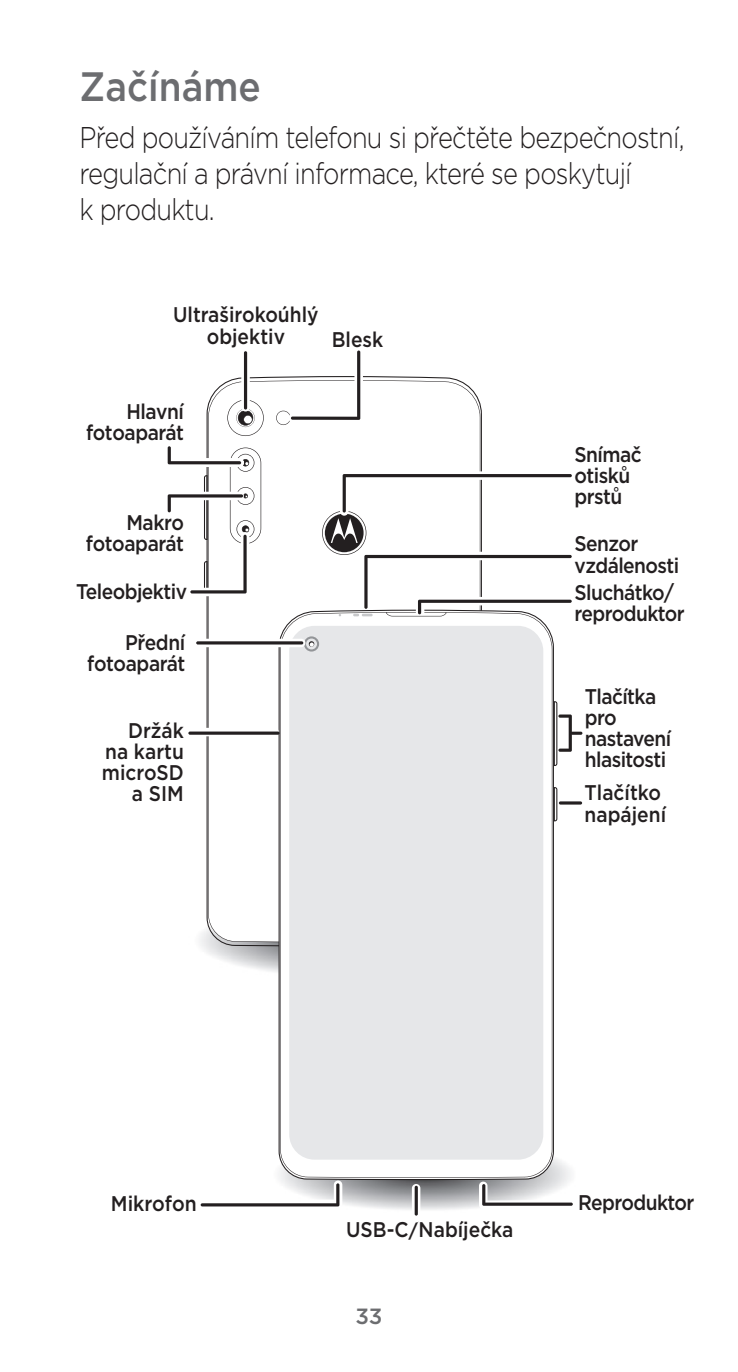
<style>
.page{position:relative;width:738px;height:1372px;background:#fff}
.page>*{position:absolute;margin:0;border:0;box-sizing:border-box;transform-origin:0 0}
.t1{font:500 40.8px "Gotham";color:#6c6d70;scale:.9 1}
.t2{font:300 30px/36px "Gotham";letter-spacing:-.03em;color:#231f20;scale:.85 1}
.t3{font:500 22px "Gotham";color:#6c6d70}
.t4{font:500 21.2px/21.2px "Gotham";letter-spacing:-.025em;color:#231f20;scale:.9 1}
.t5{font:500 21.2px/21.2px "Gotham";color:#231f20;text-align:center;scale:.9 1}
.t6{font:500 21.2px "Gotham";color:#231f20;scale:.91 1}
</style>
<div class="page">
<img style="left:281px;top:1141px;width:290px;height:69px">
<svg style="left:208px;top:380px;width:272px;height:562px"></svg>
<svg style="left:227px;top:400px;width:36px;height:36px"></svg>
<svg style="left:276px;top:351px;width:86px;height:74px"></svg>
<svg style="left:553px;top:787px;width:4px;height:34px"></svg>
<svg style="left:553px;top:701px;width:29px;height:65px"></svg>
<svg style="left:558px;top:801px;width:23px;height:4px"></svg>
<svg style="left:280px;top:612px;width:272px;height:566px"></svg>
<div style="left:289px;top:626px;width:254px;height:534px;background:#e6e7e9;border-radius:25px"></div>
<svg style="left:304px;top:636px;width:15px;height:16px"></svg>
<svg style="left:190px;top:639px;width:115px;height:8px"></svg>
<hr style="left:196px;top:641px;width:107px;height:3px;background:#231f20;border-radius:2px">
<svg style="left:411px;top:1184px;width:9px;height:38px"></svg>
<hr style="left:414px;top:1186px;width:3px;height:30px;background:#231f20;border-radius:2px">
<svg style="left:478px;top:1182px;width:95px;height:27px"></svg>
<svg style="left:200px;top:1181px;width:142px;height:27px"></svg>
<div style="left:243px;top:689px;width:34px;height:9px;background:#fff;border-radius:4px"></div>
<svg style="left:241px;top:354px;width:8px;height:58px"></svg>
<hr style="left:244px;top:351px;width:3px;height:59px;background:#231f20;border-radius:2px">
<svg style="left:167px;top:444px;width:94px;height:152px"></svg>
<svg style="left:182px;top:728px;width:96px;height:8px"></svg>
<hr style="left:188px;top:732px;width:91px;height:3px;background:#231f20;border-radius:2px">
<svg style="left:322px;top:471px;width:249px;height:145px"></svg>
<h1 class="t1" style="left:79px;top:60px;width:203px">Začínáme</h1>
<h2 class="t2" style="left:79px;top:119px;width:712px">Před používáním telefonu si přečtěte bezpečnostní, regulační a právní informace, které se poskytují<br>k produktu.</h2>
<p class="t5" style="left:173px;top:304px;width:163px">Ultraširokoúhlý objektiv</p>
<p class="t4" style="left:331px;top:328px;width:59px">Blesk</p>
<p class="t4" style="left:86px;top:401px;width:110px;text-align:right">Hlavní fotoaparát</p>
<p class="t4" style="left:86px;top:512px;width:110px;text-align:right">Makro fotoaparát</p>
<p class="t4" style="left:76px;top:581px;width:124px">Teleobjektiv</p>
<p class="t4" style="left:87px;top:631px;width:110px;text-align:right">Přední fotoaparát</p>
<p class="t5" style="left:102px;top:719px;width:93px;text-align:right">Držák na kartu microSD a SIM</p>
<p class="t4" style="left:574px;top:443px;width:76px">Snímač otisků prstů</p>
<p class="t4" style="left:574px;top:533px;width:118px">Senzor vzdálenosti</p>
<p class="t4" style="left:574px;top:581px;width:124px">Sluchátko/ reproduktor</p>
<p class="t4" style="left:584px;top:685px;width:97px">Tlačítka pro nastavení hlasitosti</p>
<p class="t5" style="left:584px;top:782px;width:92px;text-align:left">Tlačítko napájení</p>
<p class="t6" style="left:111px;top:1190px;width:96px">Mikrofon</p>
<p class="t4" style="left:577px;top:1191px;width:130px">Reproduktor</p>
<p class="t5" style="left:346px;top:1219px;width:187px">USB-C/Nabíječka</p>
<p class="t3" style="left:355px;top:1302px;width:29px">33</p>
</div>
